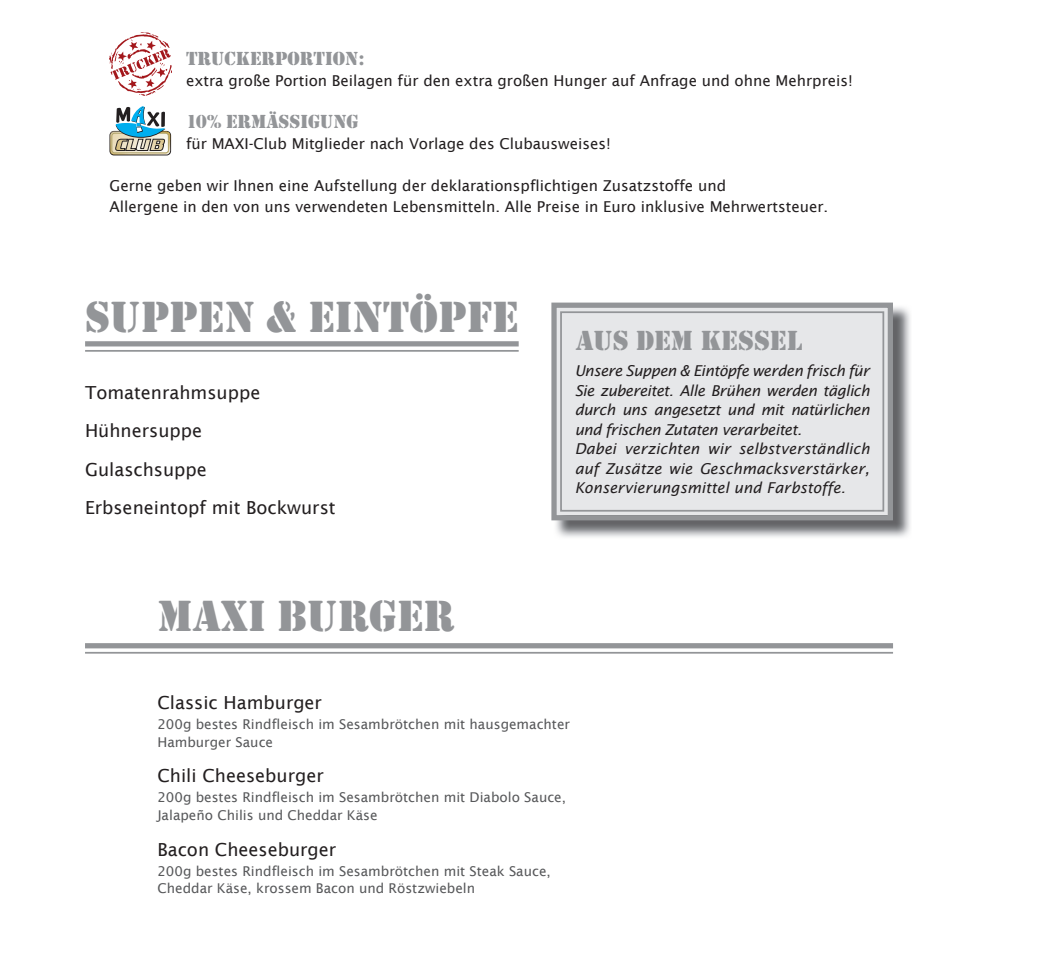
<style>
.page{position:relative;width:1063px;height:957px;background:#fff}
.page>*{position:absolute;margin:0;border:0;box-sizing:border-box;transform-origin:0 0}
.t1{font:45px "Stencil";color:#939598}
.t2{font:28.5px "Stencil";color:#939598}
.t3{font:19.5px "Stencil";color:#939598}
.t4{font:18px/38.1px "Lucida Sans";color:#231f20}
.t5{font:15px/21px "Lucida Sans";color:#231f20}
.t6{font:italic 15px/19.5px "Lucida Sans";letter-spacing:-.03em;color:#231f20}
.t7{font:13.5px/17.5px "Lucida Sans";color:#57585a}
</style>
<div class="page">
<img style="left:109px;top:33px;width:62px;height:63px">
<div style="left:109px;top:131px;width:62px;height:24px;border:1px solid #231f20;border-radius:4px"></div>
<svg style="left:110px;top:106px;width:60px;height:49px"></svg>
<img style="left:556px;top:307px;width:354px;height:230px">
<svg style="left:551px;top:302px;width:345px;height:221px;background:#dcdee0"></svg>
<div style="left:560px;top:311px;width:324px;height:200px;border:2px solid #939598"></div>
<div style="left:85px;top:341px;width:434px;height:5px;background:#939598"></div>
<hr style="left:85px;top:350px;width:434px;height:2px;background:#939598">
<hr style="left:85px;top:652px;width:808px;height:1px;background:#939598">
<div style="left:85px;top:643px;width:808px;height:5px;background:#939598"></div>
<h3 class="t3" style="left:186px;top:47px;width:180px">TRUCKERPORTION:</h3>
<p class="t5" style="left:186px;top:70px;width:668px">extra große Portion Beilagen für den extra großen Hunger auf Anfrage und ohne Mehrpreis!</p>
<h3 class="t3" style="left:186px;top:110px;width:174px">10% ERMÄSSIGUNG</h3>
<p class="t5" style="left:186px;top:133px;width:426px">für MAXI-Club Mitglieder nach Vorlage des Clubausweises!</p>
<p class="t5" style="left:109px;top:175px;width:720px">Gerne geben wir Ihnen eine Aufstellung der deklarationspflichtigen Zusatzstoffe und<br>Allergene in den von uns verwendeten Lebensmitteln. Alle Preise in Euro inklusive Mehrwertsteuer.</p>
<h1 class="t1" style="left:85px;top:291px;width:435px">SUPPEN &amp; EINTÖPFE</h1>
<p class="t4" style="left:85px;top:374px;width:252px">Tomatenrahmsuppe<br>Hühnersuppe<br>Gulaschsuppe<br>Erbseneintopf mit Bockwurst</p>
<h1 class="t1" style="left:158px;top:590px;width:299px">MAXI BURGER</h1>
<h2 class="t2" style="left:576px;top:324px;width:228px">AUS DEM KESSEL</h2>
<p class="t6" style="left:575px;top:361px;width:297px">Unsere Suppen &amp; Eintöpfe werden frisch für Sie zubereitet. Alle Brühen werden täglich durch uns angesetzt und mit natürlichen und frischen Zutaten verarbeitet.<br>Dabei verzichten wir selbstverständlich auf Zusätze wie Geschmacksverstärker, Konservierungsmittel und Farbstoffe.</p>
<p class="t4" style="left:157px;top:684px;width:166px">Classic Hamburger</p>
<p class="t7" style="left:157px;top:715px;width:414px">200g bestes Rindfleisch im Sesambrötchen mit hausgemachter<br>Hamburger Sauce</p>
<p class="t4" style="left:157px;top:757px;width:168px">Chili Cheeseburger</p>
<p class="t7" style="left:157px;top:789px;width:410px">200g bestes Rindfleisch im Sesambrötchen mit Diabolo Sauce,<br>Jalapeño Chilis und Cheddar Käse</p>
<p class="t4" style="left:157px;top:830px;width:180px">Bacon Cheeseburger</p>
<p class="t7" style="left:157px;top:862px;width:395px">200g bestes Rindfleisch im Sesambrötchen mit Steak Sauce,<br>Cheddar Käse, krossem Bacon und Röstzwiebeln</p>
</div>
